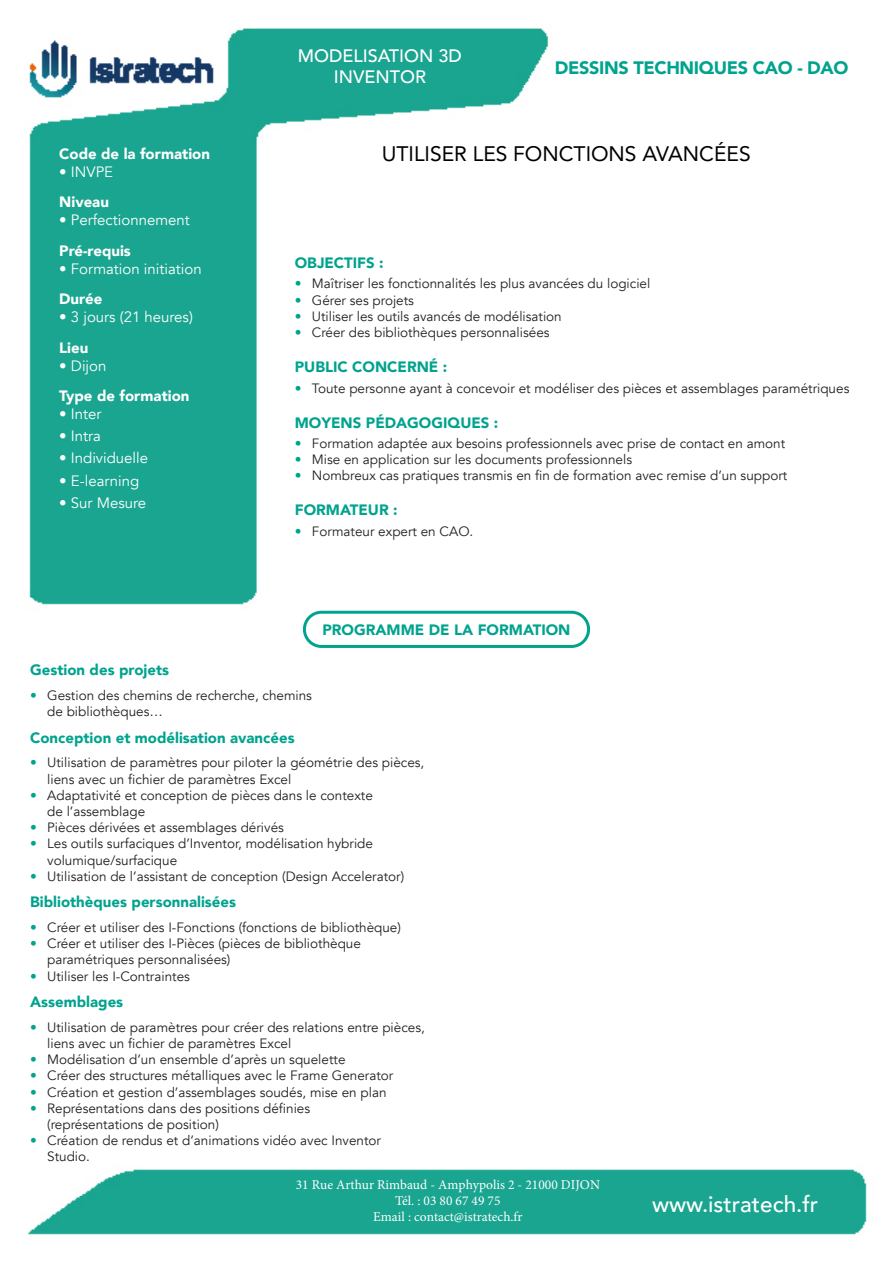
<style>
.page{position:relative;width:893px;height:1263px;background:#fff}
.page>*{position:absolute;margin:0;border:0;box-sizing:border-box;transform-origin:0 0}
.Site_internet{font:500 22.5px "Avenir";color:#fff}
.Titre2_formation{font:21px "Avenir";color:#000001}
.Domaine{font:900 18px "Avenir";letter-spacing:-.02em;color:#00a38e}
.Titre-Formation{font:500 18px/21.6px "Avenir";color:#fff;text-align:center}
.Encadré_2{font:15px "Avenir";color:#fff}
.Titres_prog{font:900 15px "Avenir";color:#00a38e}
.encadré_1{font:900 15px "Avenir";color:#fff}
.Objectif-formation{font:900 15px "Avenir";color:#00a38e}
.Prog-Formation{font:900 15px "Avenir";color:#00a38e}
.t1{font:13.5px/16.2px "Avenir";color:#231f20}
.Adresse{font:13.5px/16.2px "Minion Pro";color:#fff;text-align:center}
.s1{color:#00a38e}
</style>
<div class="page">
<img style="left:28px;top:28px;width:839px;height:1207px">
<div style="left:303px;top:611px;width:287px;height:37px;border:3px solid #00a38e;border-radius:17px"></div>
<p class="encadré_1" style="left:59px;top:141px;width:152px">Code de la formation</p>
<p class="Encadré_2" style="left:59px;top:163px;width:55px">• INVPE</p>
<p class="encadré_1" style="left:59px;top:189px;width:51px">Niveau</p>
<p class="Encadré_2" style="left:59px;top:211px;width:132px">• Perfectionnement</p>
<p class="encadré_1" style="left:59px;top:238px;width:73px">Pré-requis</p>
<p class="Encadré_2" style="left:59px;top:260px;width:144px">• Formation initiation</p>
<p class="encadré_1" style="left:59px;top:286px;width:45px">Durée</p>
<p class="Encadré_2" style="left:59px;top:308px;width:135px">• 3 jours (21 heures)</p>
<p class="encadré_1" style="left:59px;top:334px;width:31px">Lieu</p>
<p class="Encadré_2" style="left:59px;top:356px;width:49px">• Dijon</p>
<p class="encadré_1" style="left:59px;top:383px;width:132px">Type de formation</p>
<p class="Encadré_2" style="left:59px;top:405px;width:44px">• Inter</p>
<p class="Encadré_2" style="left:59px;top:427px;width:43px">• Intra</p>
<p class="Encadré_2" style="left:59px;top:449px;width:90px">• Individuelle</p>
<p class="Encadré_2" style="left:59px;top:472px;width:81px">• E-learning</p>
<p class="Encadré_2" style="left:59px;top:494px;width:88px">• Sur Mesure</p>
<p class="Titre-Formation" style="left:298px;top:44px;width:165px">MODELISATION 3D<br>INVENTOR</p>
<p class="Domaine" style="left:555px;top:53px;width:295px">DESSINS TECHNIQUES CAO - DAO</p>
<p class="Titre2_formation" style="left:382px;top:137px;width:370px">UTILISER LES FONCTIONS AVANCÉES</p>
<p class="Objectif-formation" style="left:295px;top:250px;width:90px">OBJECTIFS :</p>
<p class="t1" style="left:295px;top:276px;width:357px"><span class="s1">•</span> Maîtriser les fonctionnalités les plus avancées du logiciel</p>
<p class="t1" style="left:295px;top:292px;width:121px"><span class="s1">•</span> Gérer ses projets</p>
<p class="t1" style="left:295px;top:308px;width:268px"><span class="s1">•</span> Utiliser les outils avancés de modélisation</p>
<p class="t1" style="left:295px;top:325px;width:256px"><span class="s1">•</span> Créer des bibliothèques personnalisées</p>
<p class="Objectif-formation" style="left:295px;top:354px;width:154px">PUBLIC CONCERNÉ :</p>
<p class="t1" style="left:295px;top:380px;width:556px"><span class="s1">•</span> Toute personne ayant à concevoir et modéliser des pièces et assemblages paramétriques</p>
<p class="Objectif-formation" style="left:295px;top:409px;width:205px">MOYENS PÉDAGOGIQUES :</p>
<p class="t1" style="left:295px;top:435px;width:492px"><span class="s1">•</span> Formation adaptée aux besoins professionnels avec prise de contact en amont</p>
<p class="t1" style="left:295px;top:452px;width:339px"><span class="s1">•</span> Mise en application sur les documents professionnels</p>
<p class="t1" style="left:295px;top:468px;width:494px"><span class="s1">•</span> Nombreux cas pratiques transmis en fin de formation avec remise d’un support</p>
<p class="Objectif-formation" style="left:295px;top:497px;width:104px">FORMATEUR :</p>
<p class="t1" style="left:295px;top:523px;width:180px"><span class="s1">•</span> Formateur expert en CAO.</p>
<p class="Prog-Formation" style="left:322px;top:617px;width:249px">PROGRAMME DE LA FORMATION</p>
<p class="Titres_prog" style="left:30px;top:657px;width:140px">Gestion des projets</p>
<p class="t1" style="left:47px;top:687px;width:266px;text-indent:-17px"><span class="s1">•</span> Gestion des chemins de recherche, chemins de bibliothèques…</p>
<p class="Titres_prog" style="left:30px;top:724px;width:266px">Conception et modélisation avancées</p>
<p class="t1" style="left:47px;top:755px;width:379px;text-indent:-17px"><span class="s1">•</span> Utilisation de paramètres pour piloter la géométrie des pièces, liens avec un fichier de paramètres Excel</p>
<p class="t1" style="left:47px;top:787px;width:327px;text-indent:-17px"><span class="s1">•</span> Adaptativité et conception de pièces dans le contexte de l’assemblage</p>
<p class="t1" style="left:30px;top:820px;width:255px"><span class="s1">•</span> Pièces dérivées et assemblages dérivés</p>
<p class="t1" style="left:47px;top:836px;width:327px;text-indent:-17px"><span class="s1">•</span> Les outils surfaciques d’Inventor, modélisation hybride volumique/surfacique</p>
<p class="t1" style="left:30px;top:868px;width:375px"><span class="s1">•</span> Utilisation de l’assistant de conception (Design Accelerator)</p>
<p class="Titres_prog" style="left:30px;top:889px;width:207px">Bibliothèques personnalisées</p>
<p class="t1" style="left:30px;top:919px;width:372px"><span class="s1">•</span> Créer et utiliser des I-Fonctions (fonctions de bibliothèque)</p>
<p class="t1" style="left:47px;top:936px;width:315px;text-indent:-17px"><span class="s1">•</span> Créer et utiliser des I-Pièces (pièces de bibliothèque paramétriques personnalisées)</p>
<p class="t1" style="left:30px;top:968px;width:161px"><span class="s1">•</span> Utiliser les I-Contraintes</p>
<p class="Titres_prog" style="left:30px;top:989px;width:95px">Assemblages</p>
<p class="t1" style="left:47px;top:1019px;width:379px;text-indent:-17px"><span class="s1">•</span> Utilisation de paramètres pour créer des relations entre pièces, liens avec un fichier de paramètres Excel</p>
<p class="t1" style="left:30px;top:1052px;width:317px"><span class="s1">•</span> Modélisation d’un ensemble d’après un squelette</p>
<p class="t1" style="left:30px;top:1068px;width:365px"><span class="s1">•</span> Créer des structures métalliques avec le Frame Generator</p>
<p class="t1" style="left:30px;top:1084px;width:358px"><span class="s1">•</span> Création et gestion d’assemblages soudés, mise en plan</p>
<p class="t1" style="left:47px;top:1100px;width:265px;text-indent:-17px"><span class="s1">•</span> Représentations dans des positions définies (représentations de position)</p>
<p class="t1" style="left:47px;top:1133px;width:335px;text-indent:-17px"><span class="s1">•</span> Création de rendus et d’animations vidéo avec Inventor<br>Studio.</p>
<p class="Adresse" style="left:296px;top:1176px;width:306px">31 Rue Arthur Rimbaud - Amphypolis 2 - 21000 DIJON<br>Tél. : 03 80 67 49 75<br>Email : contact@istratech.fr</p>
<p class="Site_internet" style="left:652px;top:1185px;width:168px">www.istratech.fr</p>
</div>
